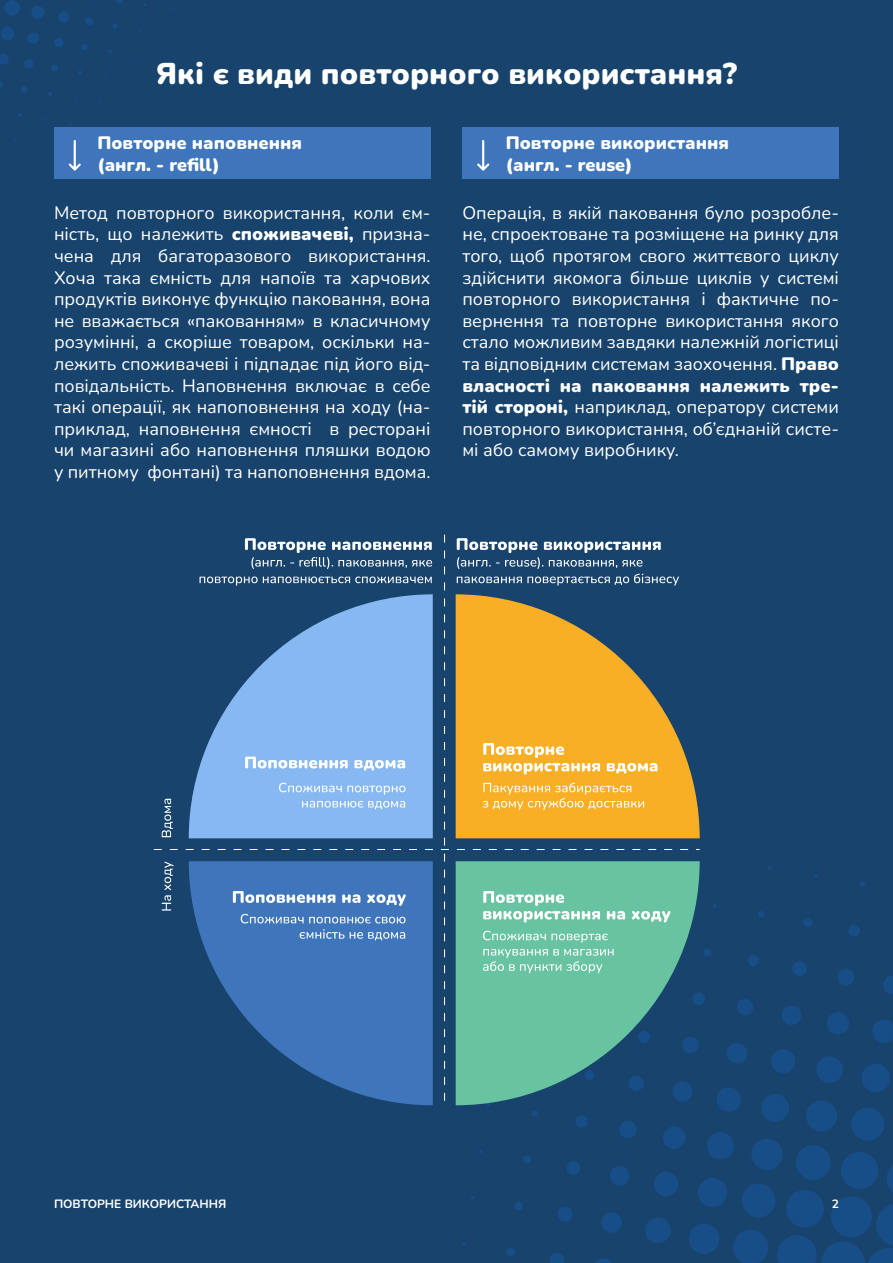
<style>
.page{position:relative;width:893px;height:1263px;background:#17436c}
.page>*{position:absolute;margin:0;border:0;box-sizing:border-box;transform-origin:0 0}
.t1{font:900 30px "Nunito";color:#fff}
.t2{font:18px/21.6px "Nunito";color:#fff;text-align:justify}
.t3{font:900 18px/21.6px "Nunito";color:#fff}
.t4{font:700 12px "Nunito";color:#fff}
.s1{font-weight:900}
</style>
<div class="page">
<svg style="left:777px;top:1159px;width:116px;height:104px"></svg>
<div style="left:786px;top:1190px;width:38px;height:37px;background:#184e87;border-radius:50%"></div>
<div style="left:841px;top:1152px;width:37px;height:37px;background:#184e87;border-radius:50%"></div>
<svg style="left:733px;top:1229px;width:35px;height:34px"></svg>
<div style="left:796px;top:1145px;width:35px;height:35px;background:#184e87;border-radius:50%"></div>
<div style="left:741px;top:1183px;width:35px;height:34px;background:#184e87;border-radius:50%"></div>
<div style="left:851px;top:1108px;width:33px;height:33px;background:#184e87;border-radius:50%"></div>
<div style="left:751px;top:1138px;width:32px;height:32px;background:#184e87;border-radius:50%"></div>
<div style="left:806px;top:1100px;width:31px;height:31px;background:#184e87;border-radius:50%"></div>
<div style="left:689px;top:1223px;width:30px;height:31px;background:#184e87;border-radius:50%"></div>
<div style="left:698px;top:1178px;width:29px;height:29px;background:#184e87;border-radius:50%"></div>
<div style="left:861px;top:1063px;width:29px;height:29px;background:#184e87;border-radius:50%"></div>
<div style="left:761px;top:1094px;width:28px;height:28px;background:#184e87;border-radius:50%"></div>
<div style="left:707px;top:1132px;width:27px;height:27px;background:#184e87;border-radius:50%"></div>
<div style="left:816px;top:1056px;width:27px;height:27px;background:#184e87;border-radius:50%"></div>
<div style="left:645px;top:1217px;width:26px;height:26px;background:#184e87;border-radius:50%"></div>
<div style="left:654px;top:1172px;width:24px;height:24px;background:#184e87;border-radius:50%"></div>
<div style="left:716px;top:1087px;width:25px;height:25px;background:#184e87;border-radius:50%"></div>
<div style="left:771px;top:1049px;width:24px;height:24px;background:#184e87;border-radius:50%"></div>
<svg style="left:872px;top:1019px;width:21px;height:24px"></svg>
<div style="left:663px;top:1126px;width:22px;height:23px;background:#184e87;border-radius:50%"></div>
<div style="left:827px;top:1012px;width:22px;height:22px;background:#184e87;border-radius:50%"></div>
<div style="left:727px;top:1043px;width:20px;height:20px;background:#184e87;border-radius:50%"></div>
<svg style="left:595px;top:1258px;width:16px;height:5px"></svg>
<div style="left:601px;top:1212px;width:21px;height:21px;background:#184e87;border-radius:50%"></div>
<div style="left:782px;top:1005px;width:19px;height:20px;background:#184e87;border-radius:50%"></div>
<div style="left:610px;top:1166px;width:19px;height:19px;background:#184e87;border-radius:50%"></div>
<svg style="left:883px;top:976px;width:10px;height:18px"></svg>
<div style="left:619px;top:1121px;width:18px;height:17px;background:#184e87;border-radius:50%"></div>
<div style="left:837px;top:968px;width:17px;height:18px;background:#184e87;border-radius:50%"></div>
<div style="left:737px;top:999px;width:16px;height:16px;background:#184e87;border-radius:50%"></div>
<svg style="left:549px;top:1253px;width:15px;height:10px"></svg>
<div style="left:792px;top:961px;width:15px;height:15px;background:#184e87;border-radius:50%"></div>
<div style="left:557px;top:1206px;width:15px;height:15px;background:#184e87;border-radius:50%"></div>
<div style="left:566px;top:1161px;width:14px;height:14px;background:#184e87;border-radius:50%"></div>
<div style="left:692px;top:992px;width:13px;height:13px;background:#184e87;border-radius:50%"></div>
<div style="left:575px;top:1115px;width:13px;height:12px;background:#184e87;border-radius:50%"></div>
<div style="left:747px;top:955px;width:12px;height:11px;background:#184e87;border-radius:50%"></div>
<div style="left:848px;top:925px;width:12px;height:11px;background:#184e87;border-radius:50%"></div>
<div style="left:803px;top:918px;width:10px;height:9px;background:#184e87;border-radius:50%"></div>
<div style="left:506px;top:1248px;width:9px;height:9px;background:#184e87;border-radius:50%"></div>
<div style="left:514px;top:1202px;width:9px;height:8px;background:#184e87;border-radius:50%"></div>
<div style="left:523px;top:1155px;width:8px;height:8px;background:#184e87;border-radius:50%"></div>
<div style="left:703px;top:948px;width:8px;height:8px;background:#184e87;border-radius:50%"></div>
<svg style="left:758px;top:911px;width:6px;height:6px"></svg>
<svg style="left:860px;top:882px;width:5px;height:5px"></svg>
<svg style="left:462px;top:1242px;width:4px;height:4px"></svg>
<svg style="left:814px;top:874px;width:4px;height:4px"></svg>
<svg style="left:713px;top:904px;width:4px;height:4px"></svg>
<svg style="left:4px;top:0;width:16px;height:16px"></svg>
<div style="left:1px;top:27px;width:13px;height:13px;background:#184e87;border-radius:50%"></div>
<div style="left:31px;top:6px;width:14px;height:13px;background:#184e87;border-radius:50%"></div>
<div style="left:28px;top:32px;width:11px;height:12px;background:#184e87;border-radius:50%"></div>
<svg style="left:0;top:53px;width:9px;height:12px"></svg>
<div style="left:58px;top:11px;width:11px;height:11px;background:#184e87;border-radius:50%"></div>
<svg style="left:54px;top:38px;width:10px;height:9px"></svg>
<div style="left:24px;top:59px;width:9px;height:9px;background:#184e87;border-radius:50%"></div>
<svg style="left:0;top:81px;width:3px;height:8px"></svg>
<div style="left:85px;top:17px;width:8px;height:9px;background:#184e87;border-radius:50%"></div>
<div style="left:51px;top:65px;width:7px;height:7px;background:#184e87;border-radius:50%"></div>
<div style="left:21px;top:86px;width:7px;height:7px;background:#184e87;border-radius:50%"></div>
<div style="left:81px;top:44px;width:7px;height:6px;background:#184e87;border-radius:50%"></div>
<svg style="left:116px;top:0;width:7px;height:4px"></svg>
<svg style="left:112px;top:23px;width:5px;height:6px"></svg>
<svg style="left:48px;top:92px;width:4px;height:4px"></svg>
<svg style="left:78px;top:70px;width:4px;height:5px"></svg>
<svg style="left:18px;top:113px;width:4px;height:4px"></svg>
<div style="left:54px;top:127px;width:377px;height:52px;background:#3f76bb"></div>
<div style="left:462px;top:127px;width:377px;height:52px;background:#3f76bb"></div>
<svg style="left:69px;top:140px;width:12px;height:31px"></svg>
<svg style="left:477px;top:140px;width:12px;height:31px"></svg>
<svg style="left:154px;top:535px;width:546px;height:581px"></svg>
<h1 class="t1" style="left:156px;top:52px;width:583px">Які є види повторного використання?</h1>
<p class="t3" style="left:97px;top:131px;width:206px">Повторне наповнення (англ. - refill)</p>
<p class="t3" style="left:506px;top:131px;width:225px">Повторне використання (англ. - reuse)</p>
<p class="t2" style="left:54px;top:201px;width:378px">Метод повторного використання, коли єм&shy;ність, що належить <span class="s1">споживачеві,</span> призна&shy;чена для багаторазового використання.<br>Хоча така ємність для напоїв та харчових продуктів виконує функцію паковання, вона не вважається «пакованням» в класичному розумінні, а скоріше товаром, оскільки на&shy;лежить споживачеві і підпадає під його від&shy;повідальність. Наповнення включає в себе такі операції, як напоповнення на ходу (на&shy;приклад, наповнення ємності в ресторані чи магазині або наповнення пляшки водою у питному фонтані) та напоповнення вдома.</p>
<p class="t2" style="left:462px;top:201px;width:378px">Операція, в якій паковання було розробле&shy;не, спроектоване та розміщене на ринку для того, щоб протягом свого життєвого циклу здійснити якомога більше циклів у системі повторного використання і фактичне по&shy;вернення та повторне використання якого стало можливим завдяки належній логістиці та відповідним системам заохочення. <span class="s1">Право власності на паковання належить тре&shy;тій стороні,</span> наприклад, оператору системи повторного використання, об’єднаній систе&shy;мі або самому виробнику.</p>
<p class="t4" style="left:54px;top:1195px;width:174px">ПОВТОРНЕ ВИКОРИСТАННЯ</p>
<p class="t4" style="left:832px;top:1195px;width:9px">2</p>
</div>
